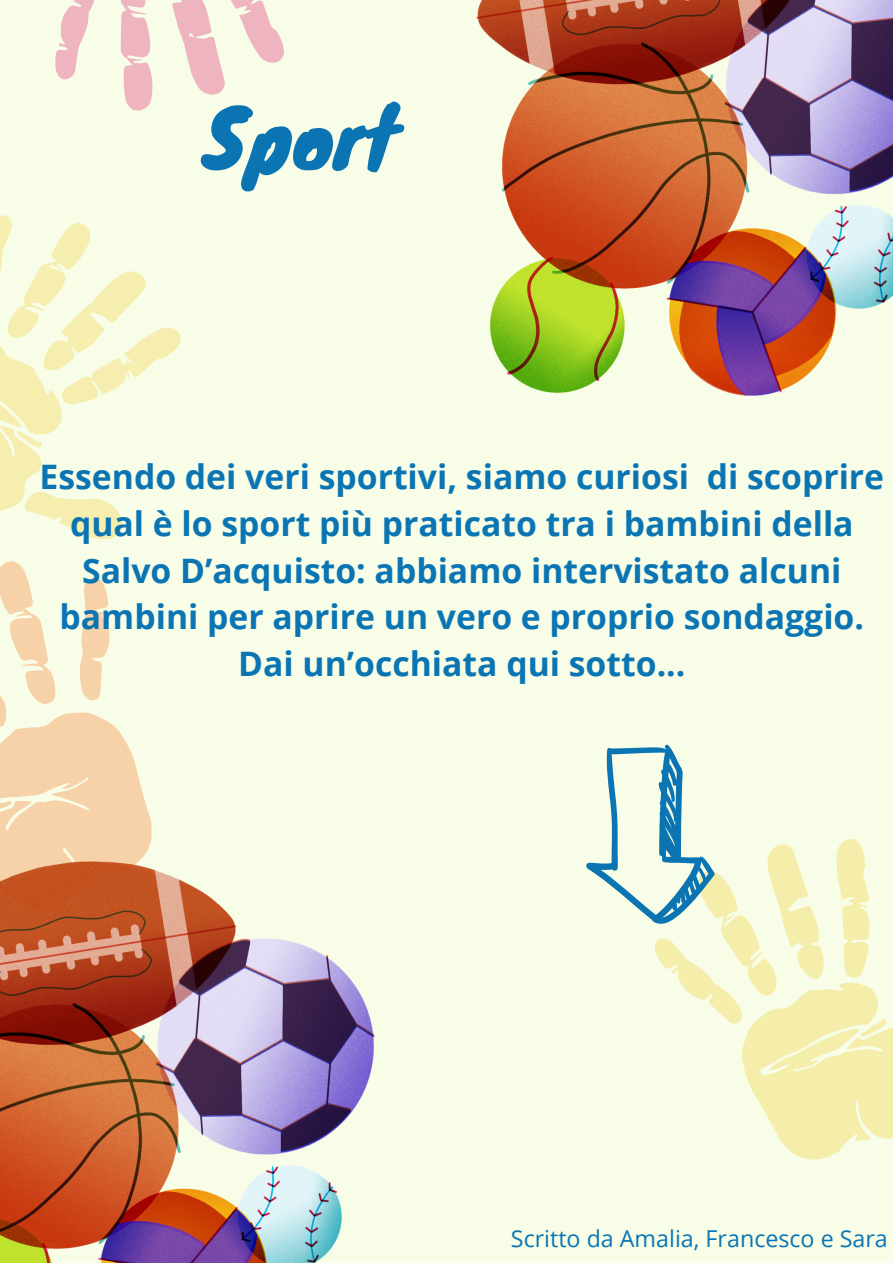
<style>
.page{position:relative;width:893px;height:1263px;background:#f7fde6}
.page>*{position:absolute;margin:0;border:0;box-sizing:border-box;transform-origin:0 0}
.t1{font:78px "Knewave";color:#0b75b4}
.t2{font:700 33.67px/46.7px "Open Sans";color:#0b75b4;text-align:center}
.t3{font:23.25px "Open Sans";color:#0b75b4}
</style>
<div class="page">
<svg style="left:55px;top:0;width:229px;height:111px"></svg>
<svg style="left:0;top:735px;width:152px;height:126px;background:#f7d6af"></svg>
<svg style="left:0;top:215px;width:181px;height:520px"></svg>
<svg style="left:0;top:790px;width:12px;height:30px"></svg>
<svg style="left:586px;top:744px;width:307px;height:416px"></svg>
<img style="left:477px;top:0;width:416px;height:395px">
<img style="left:0;top:861px;width:375px;height:402px">
<p class="t1" style="left:203px;top:75px;width:196px">Sport</p>
<p class="t2" style="left:40px;top:453px;width:846px">Essendo dei veri sportivi, siamo curiosi di scoprire qual è lo sport più praticato tra i bambini della Salvo D’acquisto: abbiamo intervistato alcuni bambini per aprire un vero e proprio sondaggio.<br>Dai un’occhiata qui sotto...</p>
<h1 class="t3" style="left:511px;top:1222px;width:378px">Scritto da Amalia, Francesco e Sara</h1>
</div>
